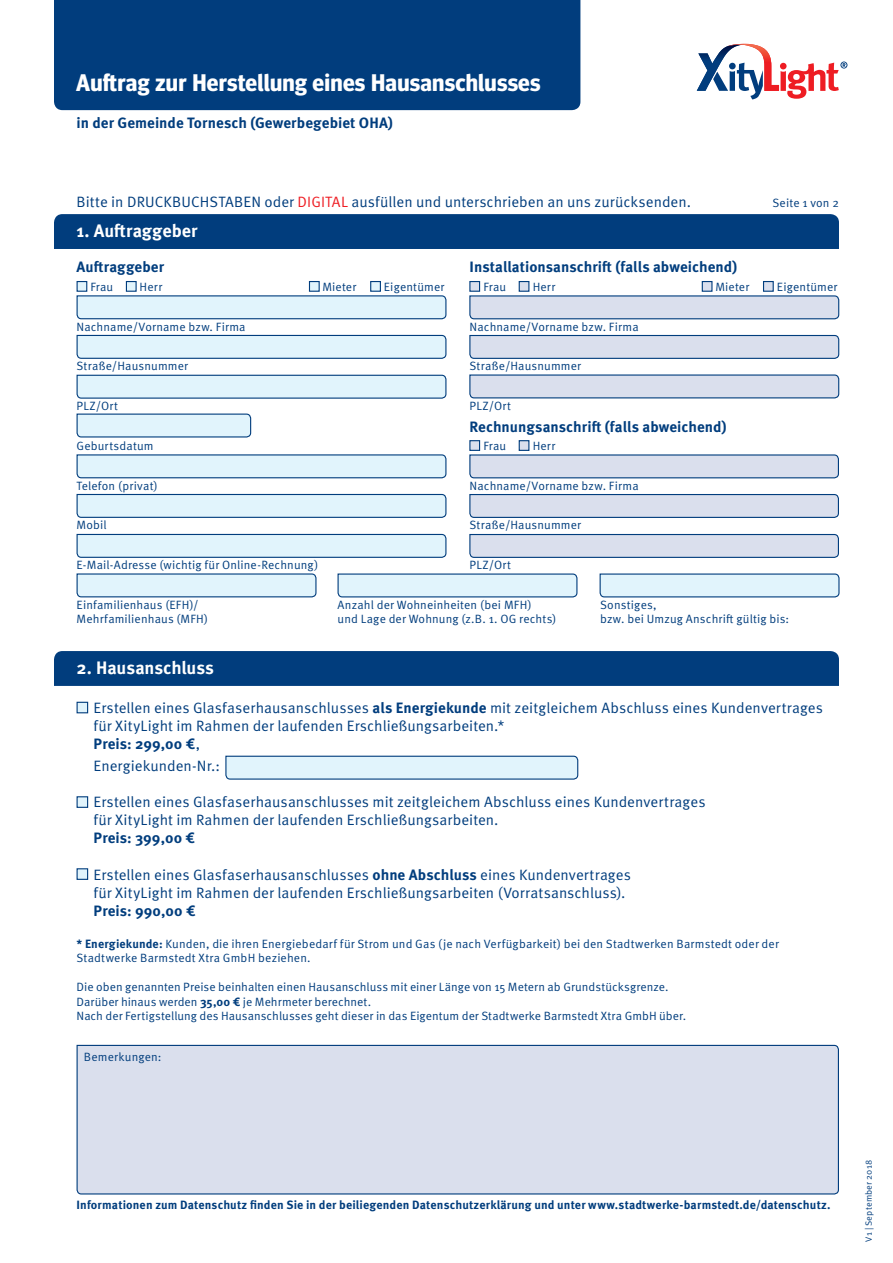
<style>
.page{position:relative;width:893px;height:1263px;background:#fff}
.page>*{position:absolute;margin:0;border:0;box-sizing:border-box;transform-origin:0 0}
.t1{font:700 24px "Meta Headline OT";letter-spacing:.01em;color:#fff}
.t2{font:700 18px "Meta OT";color:#fff}
.t3{font:15px/18px "Meta OT Norm";letter-spacing:.005em;color:#013d7d}
.t4{font:700 15px "Meta OT";letter-spacing:.005em;color:#013d7d}
.t5{font:12px/14.4px "Meta OT Norm";letter-spacing:.01em;color:#013d7d}
.t6{font:700 12px "Meta OT";letter-spacing:.01em;color:#013d7d}
.t7{font:9px "Meta OT Norm";letter-spacing:.025em;color:#013d7d}
.s1{color:#ee1d23}
.s2{font-family:"Meta OT";font-weight:700}
.s3{font-family:"Meta OT Norm";font-weight:400}
</style>
<div class="page">
<div style="left:54px;top:0;width:526px;height:110px;background:#013d7d"></div>
<svg style="left:697px;top:44px;width:150px;height:55px"></svg>
<div style="left:54px;top:214px;width:785px;height:35px;background:#013d7d"></div>
<div style="left:54px;top:651px;width:785px;height:35px;background:#013d7d"></div>
<div style="left:77px;top:702px;width:11px;height:11px;background:#e1f4fc;border:1px solid #013d7d"></div>
<div style="left:77px;top:796px;width:11px;height:12px;background:#e1f4fc;border:1px solid #013d7d"></div>
<div style="left:77px;top:868px;width:11px;height:12px;background:#e1f4fc;border:1px solid #013d7d"></div>
<svg style="left:225px;top:755px;width:354px;height:25px;background:#cce2ef"></svg>
<svg style="left:469px;top:334px;width:371px;height:25px;background:#c7d1e3"></svg>
<svg style="left:469px;top:295px;width:371px;height:25px;background:#c7d1e3"></svg>
<svg style="left:469px;top:374px;width:371px;height:25px;background:#c7d1e3"></svg>
<svg style="left:469px;top:494px;width:370px;height:24px;background:#c5cfe2"></svg>
<svg style="left:469px;top:454px;width:370px;height:25px;background:#c7d1e3"></svg>
<svg style="left:469px;top:533px;width:370px;height:25px;background:#c7d1e3"></svg>
<div style="left:77px;top:281px;width:10px;height:11px;background:#e1f4fc;border:1px solid #013d7d"></div>
<div style="left:126px;top:281px;width:11px;height:11px;background:#e1f4fc;border:1px solid #013d7d"></div>
<svg style="left:76px;top:334px;width:371px;height:25px;background:#cde3f0"></svg>
<svg style="left:76px;top:295px;width:371px;height:25px;background:#cde3f0"></svg>
<svg style="left:76px;top:374px;width:371px;height:25px;background:#cde3ef"></svg>
<svg style="left:76px;top:454px;width:371px;height:25px;background:#cde3ef"></svg>
<svg style="left:76px;top:413px;width:176px;height:25px;background:#cce2ef"></svg>
<svg style="left:76px;top:493px;width:371px;height:25px;background:#cde3f0"></svg>
<div style="left:309px;top:281px;width:11px;height:11px;background:#e1f4fc;border:1px solid #013d7d"></div>
<div style="left:370px;top:281px;width:11px;height:11px;background:#e1f4fc;border:1px solid #013d7d"></div>
<svg style="left:76px;top:533px;width:371px;height:25px;background:#cde3f0"></svg>
<svg style="left:76px;top:573px;width:241px;height:25px;background:#cce2ef"></svg>
<svg style="left:337px;top:573px;width:241px;height:25px;background:#cce2ef"></svg>
<svg style="left:599px;top:573px;width:241px;height:25px;background:#cce2ef"></svg>
<div style="left:469px;top:281px;width:11px;height:11px;background:#dadfed;border:1px solid #013d7d"></div>
<div style="left:519px;top:281px;width:10px;height:11px;background:#dadfed;border:1px solid #013d7d"></div>
<div style="left:702px;top:281px;width:10px;height:11px;background:#dadfed;border:1px solid #013d7d"></div>
<div style="left:763px;top:281px;width:11px;height:11px;background:#dadfed;border:1px solid #013d7d"></div>
<div style="left:469px;top:440px;width:11px;height:11px;background:#dadfed;border:1px solid #013d7d"></div>
<div style="left:519px;top:440px;width:10px;height:11px;background:#dadfed;border:1px solid #013d7d"></div>
<div style="left:76px;top:1044px;width:763px;height:151px;background:#dadfed"></div>
<h1 class="t1" style="left:76px;top:68px;width:466px">Auftrag zur Herstellung eines Hausanschlusses</h1>
<p class="t4" style="left:77px;top:113px;width:318px">in der Gemeinde Tornesch (Gewerbegebiet OHA)</p>
<p class="t3" style="left:77px;top:193px;width:616px">Bitte in DRUCKBUCHSTABEN oder <span class="s1">DIGITAL</span> ausfüllen und unterschrieben an uns zurücksenden.</p>
<h2 class="t2" style="left:77px;top:220px;width:122px">1. Auftraggeber</h2>
<p class="t4" style="left:77px;top:257px;width:89px">Auftraggeber</p>
<p class="t4" style="left:470px;top:257px;width:269px">Installationsanschrift (falls abweichend)</p>
<p class="t5" style="left:772px;top:196px;width:68px">Seite 1 von 2</p>
<p class="t5" style="left:90px;top:280px;width:24px">Frau</p>
<p class="t5" style="left:140px;top:280px;width:24px">Herr</p>
<p class="t5" style="left:322px;top:280px;width:35px">Mieter</p>
<p class="t5" style="left:384px;top:280px;width:62px">Eigentümer</p>
<p class="t5" style="left:483px;top:280px;width:24px">Frau</p>
<p class="t5" style="left:533px;top:280px;width:24px">Herr</p>
<p class="t5" style="left:715px;top:280px;width:35px">Mieter</p>
<p class="t5" style="left:777px;top:280px;width:62px">Eigentümer</p>
<p class="t5" style="left:77px;top:319px;width:171px">Nachname/Vorname bzw. Firma</p>
<p class="t5" style="left:470px;top:319px;width:171px">Nachname/Vorname bzw. Firma</p>
<p class="t5" style="left:77px;top:359px;width:113px">Straße/Hausnummer</p>
<p class="t5" style="left:470px;top:359px;width:113px">Straße/Hausnummer</p>
<p class="t5" style="left:77px;top:399px;width:43px">PLZ/Ort</p>
<p class="t5" style="left:470px;top:399px;width:43px">PLZ/Ort</p>
<p class="t5" style="left:77px;top:439px;width:79px">Geburtsdatum</p>
<p class="t5" style="left:483px;top:439px;width:24px">Frau</p>
<p class="t5" style="left:533px;top:439px;width:24px">Herr</p>
<p class="t5" style="left:77px;top:478px;width:83px">Telefon (privat)</p>
<p class="t5" style="left:470px;top:478px;width:171px">Nachname/Vorname bzw. Firma</p>
<p class="t5" style="left:77px;top:518px;width:32px">Mobil</p>
<p class="t5" style="left:470px;top:518px;width:113px">Straße/Hausnummer</p>
<p class="t5" style="left:77px;top:558px;width:243px">E-Mail-Adresse (wichtig für Online-Rechnung)</p>
<p class="t5" style="left:470px;top:558px;width:43px">PLZ/Ort</p>
<p class="t5" style="left:77px;top:598px;width:124px">Einfamilienhaus (EFH)/</p>
<p class="t5" style="left:338px;top:598px;width:195px">Anzahl der Wohneinheiten (bei MFH)</p>
<p class="t5" style="left:600px;top:598px;width:58px">Sonstiges,</p>
<p class="t5" style="left:77px;top:612px;width:133px">Mehrfamilienhaus (MFH)</p>
<p class="t5" style="left:338px;top:612px;width:220px">und Lage der Wohnung (z.B. 1. OG rechts)</p>
<p class="t5" style="left:600px;top:612px;width:191px">bzw. bei Umzug Anschrift gültig bis:</p>
<p class="t4" style="left:469px;top:417px;width:259px">Rechnungsanschrift (falls abweichend)</p>
<h2 class="t2" style="left:77px;top:656px;width:139px">2. Hausanschluss</h2>
<p class="t3" style="left:94px;top:699px;width:731px">Erstellen eines Glasfaserhausanschlusses <span class="s2">als Energiekunde</span> mit zeitgleichem Abschluss eines Kundenvertrages für XityLight im Rahmen der laufenden Erschließungsarbeiten.*</p>
<p class="t4" style="left:94px;top:734px;width:108px">Preis: 299,00 €<span class="s3">,</span></p>
<p class="t3" style="left:94px;top:757px;width:128px">Energiekunden-Nr.:</p>
<p class="t3" style="left:94px;top:793px;width:613px">Erstellen eines Glasfaserhausanschlusses mit zeitgleichem Abschluss eines Kundenvertrages für XityLight im Rahmen der laufenden Erschließungsarbeiten.</p>
<p class="t4" style="left:94px;top:829px;width:103px">Preis: 399,00 €</p>
<p class="t3" style="left:94px;top:865px;width:539px">Erstellen eines Glasfaserhausanschlusses <span class="s2">ohne Abschluss</span> eines Kundenvertrages für XityLight im Rahmen der laufenden Erschließungsarbeiten (Vorratsanschluss).</p>
<p class="t4" style="left:94px;top:901px;width:103px">Preis: 990,00 €</p>
<p class="t5" style="left:77px;top:937px;width:704px"><span class="s2">* Energiekunde:</span> Kunden, die ihren Energiebedarf für Strom und Gas (je nach Verfügbarkeit) bei den Stadtwerken Barmstedt oder der<br>Stadtwerke Barmstedt Xtra GmbH beziehen.</p>
<p class="t5" style="left:77px;top:980px;width:611px">Die oben genannten Preise beinhalten einen Hausanschluss mit einer Länge von 15 Metern ab Grundstücksgrenze.<br>Darüber hinaus werden <span class="s2">35,00 €</span> je Mehrmeter berechnet.<br>Nach der Fertigstellung des Hausanschlusses geht dieser in das Eigentum der Stadtwerke Barmstedt Xtra GmbH über.</p>
<p class="t5" style="left:84px;top:1050px;width:79px">Bemerkungen:</p>
<p class="t6" style="left:77px;top:1197px;width:755px">Informationen zum Datenschutz finden Sie in der beiliegenden Datenschutzerklärung und unter www.stadtwerke-barmstedt.de/datenschutz.</p>
<p class="t7" style="left:863px;top:1242px;width:83px;rotate:-90deg">V1 | September 2018</p>
</div>
